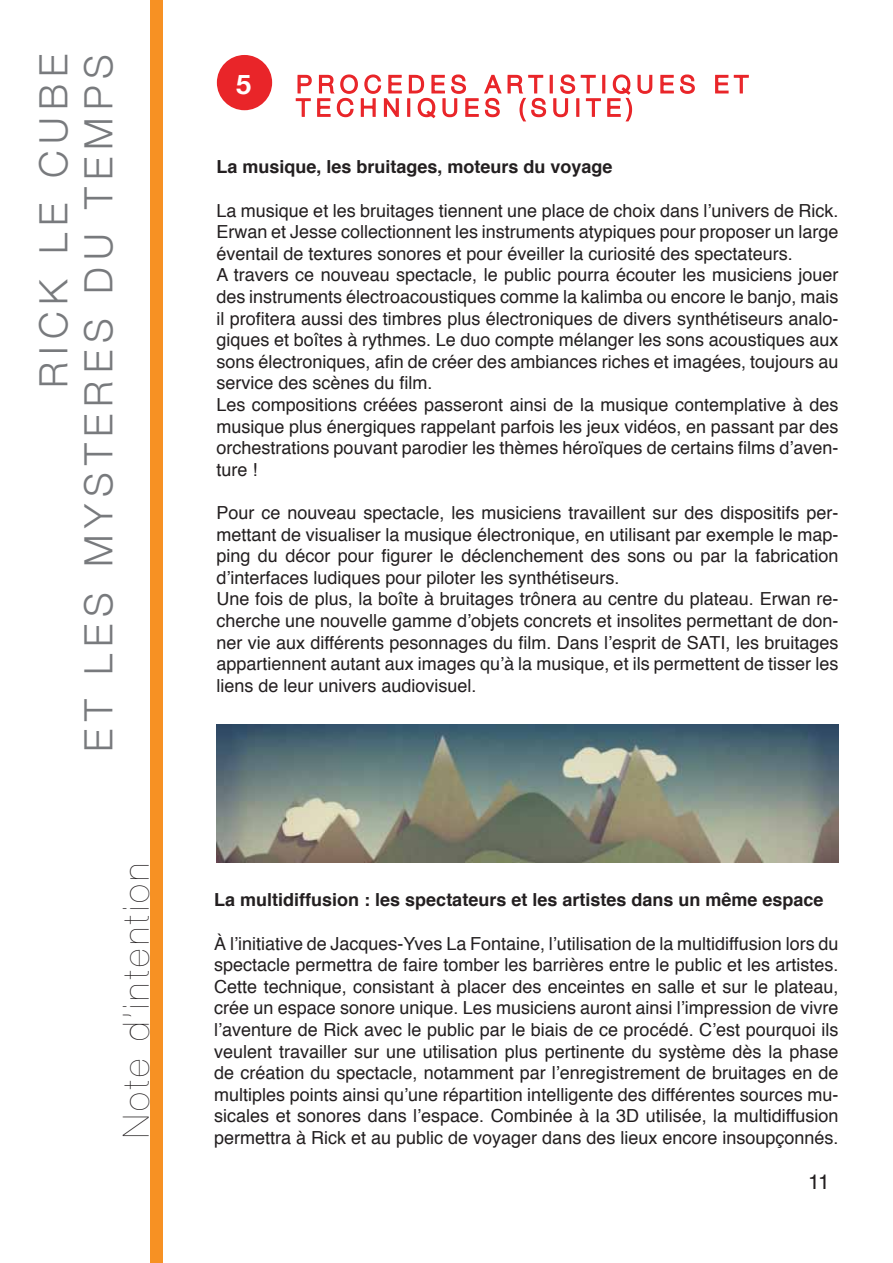
<style>
.page{position:relative;width:893px;height:1263px;background:#fff}
.page>*{position:absolute;margin:0;border:0;box-sizing:border-box;transform-origin:0 0}
.t1{font:300 39px "Helvetica Neue";letter-spacing:.18em;color:#787a7d}
.t2{font:200 36px "Helvetica Neue";letter-spacing:.1em;color:#231f20}
.t3{font:700 27px "Helvetica Neue";color:#fff}
.t4{font:300 24px/23.4px "Helvetica Neue";letter-spacing:.26em;color:#e92529}
.t5{font:21px "Helvetica";color:#231f20}
.t6{font:18px/21.6px "Helvetica";color:#231f20;text-align:justify}
.t7{font:700 18px "Helvetica";color:#231f20}
</style>
<div class="page">
<div style="left:151px;top:0;width:12px;height:1263px;background:#f79123"></div>
<div style="left:217px;top:55px;width:55px;height:55px;background:#e92529;border-radius:50%"></div>
<svg style="left:660px;top:74px;width:35px;height:20px"></svg>
<svg style="left:715px;top:74px;width:34px;height:20px"></svg>
<svg style="left:295px;top:74px;width:358px;height:48px"></svg>
<img style="left:216px;top:725px;width:622px;height:137px">
<p class="t1" style="left:22px;top:388px;width:335px;rotate:-90deg">RICK LE CUBE</p>
<p class="t1" style="left:67px;top:752px;width:699px;rotate:-90deg">ET LES MYSTERES DU TEMPS</p>
<p class="t2" style="left:108px;top:1138px;width:277px;rotate:-90deg">Note d’intention</p>
<p class="t3" style="left:236px;top:63px;width:17px">5</p>
<p class="t4" style="left:297px;top:71px;width:453px">PROCEDES ARTISTIQUES ET<br>TECHNIQUES (SUITE)</p>
<p class="t7" style="left:216px;top:152px;width:398px">La musique, les bruitages, moteurs du voyage</p>
<p class="t6" style="left:216px;top:200px;width:624px">La musique et les bruitages tiennent une place de choix dans l’univers de Rick.</p>
<p class="t6" style="left:216px;top:222px;width:624px">Erwan et Jesse collectionnent les instruments atypiques pour proposer un large éventail de textures sonores et pour éveiller la curiosité des spectateurs.</p>
<p class="t6" style="left:216px;top:265px;width:624px">A travers ce nouveau spectacle, le public pourra écouter les musiciens jouer des instruments électroacoustiques comme la kalimba ou encore le banjo, mais il profitera aussi des timbres plus électroniques de divers synthétiseurs analo&shy;giques et boîtes à rythmes. Le duo compte mélanger les sons acoustiques aux sons électroniques, afin de créer des ambiances riches et imagées, toujours au service des scènes du film.</p>
<p class="t6" style="left:216px;top:394px;width:624px">Les compositions créées passeront ainsi de la musique contemplative à des musique plus énergiques rappelant parfois les jeux vidéos, en passant par des orchestrations pouvant parodier les thèmes héroïques de certains films d’aven&shy;ture !</p>
<p class="t6" style="left:216px;top:502px;width:624px">Pour ce nouveau spectacle, les musiciens travaillent sur des dispositifs per&shy;mettant de visualiser la musique électronique, en utilisant par exemple le map&shy;ping du décor pour figurer le déclenchement des sons ou par la fabrication d’interfaces ludiques pour piloter les synthétiseurs.</p>
<p class="t6" style="left:216px;top:589px;width:624px">Une fois de plus, la boîte à bruitages trônera au centre du plateau. Erwan re&shy;cherche une nouvelle gamme d’objets concrets et insolites permettant de don&shy;ner vie aux différents pesonnages du film. Dans l’esprit de SATI, les bruitages appartiennent autant aux images qu’à la musique, et ils permettent de tisser les liens de leur univers audiovisuel.</p>
<p class="t7" style="left:214px;top:885px;width:611px">La multidiffusion : les spectateurs et les artistes dans un même espace</p>
<p class="t6" style="left:214px;top:933px;width:626px">À l’initiative de Jacques-Yves La Fontaine, l’utilisation de la multidiffusion lors du spectacle permettra de faire tomber les barrières entre le public et les artistes.<br>Cette technique, consistant à placer des enceintes en salle et sur le plateau, crée un espace sonore unique. Les musiciens auront ainsi l’impression de vivre l’aventure de Rick avec le public par le biais de ce procédé. C’est pourquoi ils veulent travailler sur une utilisation plus pertinente du système dès la phase de création du spectacle, notamment par l’enregistrement de bruitages en de multiples points ainsi qu’une répartition intelligente des différentes sources mu&shy;sicales et sonores dans l’espace. Combinée à la 3D utilisée, la multidiffusion permettra à Rick et au public de voyager dans des lieux encore insoupçonnés.</p>
<p class="t5" style="left:808px;top:1166px;width:23px">11</p>
</div>
